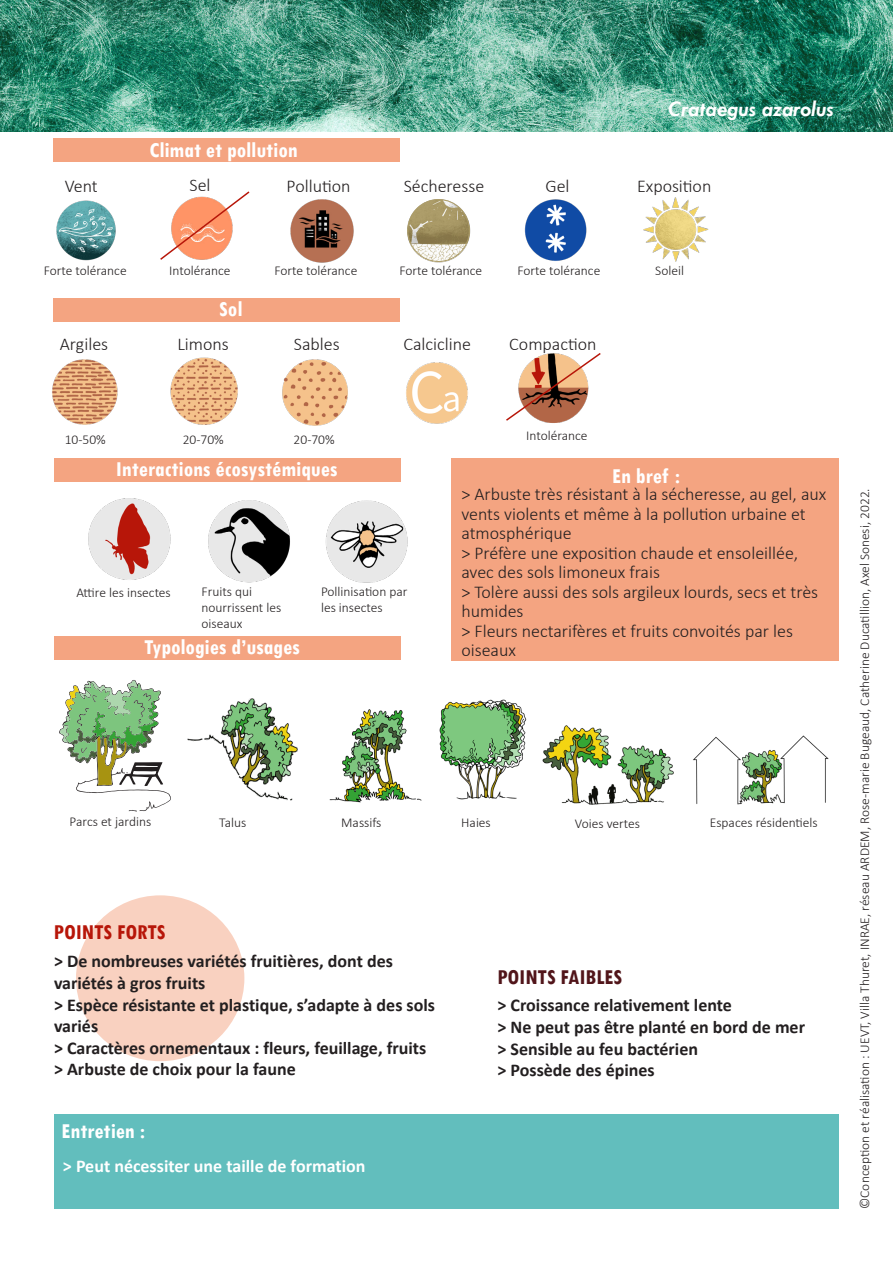
<style>
.page{position:relative;width:893px;height:1263px;background:#fff}
.page>*{position:absolute;margin:0;border:0;box-sizing:border-box;transform-origin:0 0}
.t1{font:700 condensed 22.5px "Tw Cen";color:#fff}
.t2{font:italic 700 22.5px "Tw Cen";color:#fff}
.t3{font:700 condensed 22.5px "Tw Cen";color:#51151a}
.t4{font:700 condensed 22.5px "Tw Cen";color:#b71609}
.t5{font:300 18px/19.5px "Calibri";color:#231f20}
.t6{font:700 18px/21.6px "Calibri";color:#231f20}
.t7{font:700 18px "Calibri";color:#fff}
.t8{font:300 13.5px/16.2px "Calibri";color:#231f20}
</style>
<div class="page">
<img style="left:0;top:0;width:893px;height:131px">
<div style="left:54px;top:1114px;width:785px;height:95px;background:#62bebd"></div>
<div style="left:76px;top:895px;width:168px;height:166px;background:#f9d1c0;border-radius:50%"></div>
<div style="left:451px;top:458px;width:388px;height:203px;background:#f4a481"></div>
<div style="left:54px;top:298px;width:346px;height:24px;background:#f4a481"></div>
<div style="left:54px;top:138px;width:346px;height:24px;background:#f4a481"></div>
<div style="left:55px;top:636px;width:346px;height:23px;background:#f4a481"></div>
<div style="left:54px;top:458px;width:346px;height:24px;background:#f4a481"></div>
<img style="left:407px;top:199px;width:64px;height:64px">
<div style="left:407px;top:199px;width:63px;height:63px;border:1px solid #ad9d68;border-radius:50%"></div>
<img style="left:56px;top:200px;width:60px;height:61px">
<img style="left:524px;top:199px;width:63px;height:62px">
<img style="left:643px;top:197px;width:66px;height:65px">
<img style="left:290px;top:199px;width:64px;height:64px">
<svg style="left:160px;top:191px;width:90px;height:69px"></svg>
<img style="left:170px;top:357px;width:68px;height:68px">
<img style="left:52px;top:359px;width:66px;height:66px">
<svg style="left:506px;top:353px;width:95px;height:69px"></svg>
<img style="left:88px;top:498px;width:83px;height:82px">
<img style="left:208px;top:500px;width:82px;height:83px">
<img style="left:325px;top:500px;width:83px;height:83px">
<svg style="left:59px;top:680px;width:112px;height:131px"></svg>
<img style="left:187px;top:698px;width:111px;height:103px">
<img style="left:439px;top:699px;width:87px;height:101px">
<img style="left:329px;top:709px;width:93px;height:94px">
<img style="left:542px;top:725px;width:132px;height:80px">
<img style="left:693px;top:735px;width:136px;height:70px">
<img style="left:406px;top:362px;width:62px;height:62px">
<img style="left:282px;top:359px;width:66px;height:67px">
<h1 class="t1" style="left:149px;top:136px;width:150px">Climat et pollution</h1>
<p class="t2" style="left:668px;top:95px;width:167px">Crataegus azarolus</p>
<p class="t5" style="left:65px;top:176px;width:35px">Vent</p>
<p class="t5" style="left:190px;top:175px;width:23px">Sel</p>
<p class="t5" style="left:287px;top:176px;width:65px">Pollution</p>
<p class="t5" style="left:404px;top:176px;width:82px">Sécheresse</p>
<p class="t5" style="left:545px;top:176px;width:26px">Gel</p>
<p class="t5" style="left:637px;top:176px;width:76px">Exposition</p>
<p class="t8" style="left:44px;top:262px;width:84px">Forte tolérance</p>
<p class="t8" style="left:169px;top:262px;width:63px">Intolérance</p>
<p class="t8" style="left:274px;top:262px;width:84px">Forte tolérance</p>
<p class="t8" style="left:399px;top:262px;width:84px">Forte tolérance</p>
<p class="t8" style="left:517px;top:262px;width:84px">Forte tolérance</p>
<p class="t8" style="left:655px;top:262px;width:30px">Soleil</p>
<h1 class="t1" style="left:219px;top:296px;width:25px">Sol</h1>
<p class="t5" style="left:60px;top:334px;width:50px">Argiles</p>
<p class="t5" style="left:177px;top:334px;width:53px">Limons</p>
<p class="t5" style="left:294px;top:334px;width:47px">Sables</p>
<p class="t5" style="left:403px;top:334px;width:69px">Calcicline</p>
<p class="t5" style="left:509px;top:334px;width:89px">Compaction</p>
<p class="t8" style="left:65px;top:431px;width:43px">10-50%</p>
<p class="t8" style="left:183px;top:431px;width:43px">20-70%</p>
<p class="t8" style="left:294px;top:431px;width:43px">20-70%</p>
<h1 class="t1" style="left:116px;top:455px;width:223px">Interactions écosystémiques</h1>
<p class="t8" style="left:76px;top:584px;width:96px">Attire les insectes</p>
<p class="t8" style="left:202px;top:583px;width:81px">Fruits qui nourrissent les oiseaux</p>
<p class="t8" style="left:321px;top:583px;width:88px">Pollinisation par les insectes</p>
<h1 class="t1" style="left:144px;top:633px;width:157px">Typologies d’usages</h1>
<p class="t8" style="left:526px;top:427px;width:63px">Intolérance</p>
<h1 class="t1" style="left:612px;top:463px;width:69px">En bref :</h1>
<p class="t5" style="left:461px;top:484px;width:366px">&gt; Arbuste très résistant à la sécheresse, au gel, aux vents violents et même à la pollution urbaine et atmosphérique</p>
<p class="t5" style="left:461px;top:543px;width:338px">&gt; Préfère une exposition chaude et ensoleillée, avec des sols limoneux frais</p>
<p class="t5" style="left:461px;top:582px;width:358px">&gt; Tolère aussi des sols argileux lourds, secs et très humides</p>
<p class="t5" style="left:461px;top:621px;width:333px">&gt; Fleurs nectarifères et fruits convoités par les oiseaux</p>
<p class="t8" style="left:70px;top:814px;width:83px">Parcs et jardins</p>
<p class="t8" style="left:219px;top:815px;width:29px">Talus</p>
<p class="t8" style="left:341px;top:815px;width:42px">Massifs</p>
<p class="t8" style="left:461px;top:815px;width:31px">Haies</p>
<p class="t8" style="left:575px;top:815px;width:67px">Voies vertes</p>
<p class="t8" style="left:710px;top:815px;width:109px">Espaces résidentiels</p>
<h1 class="t4" style="left:54px;top:918px;width:113px">POINTS FORTS</h1>
<p class="t6" style="left:54px;top:950px;width:340px">&gt; De nombreuses variétés fruitières, dont des variétés à gros fruits</p>
<p class="t6" style="left:54px;top:994px;width:383px">&gt; Espèce résistante et plastique, s’adapte à des sols variés</p>
<p class="t6" style="left:54px;top:1037px;width:374px">&gt; Caractères ornementaux : fleurs, feuillage, fruits</p>
<p class="t6" style="left:54px;top:1058px;width:243px">&gt; Arbuste de choix pour la faune</p>
<h1 class="t1" style="left:62px;top:1117px;width:85px">Entretien :</h1>
<p class="t7" style="left:63px;top:1153px;width:304px">&gt; Peut nécessiter une taille de formation</p>
<h1 class="t3" style="left:497px;top:963px;width:126px">POINTS FAIBLES</h1>
<p class="t6" style="left:497px;top:994px;width:236px">&gt; Croissance relativement lente</p>
<p class="t6" style="left:497px;top:1016px;width:309px">&gt; Ne peut pas être planté en bord de mer</p>
<p class="t6" style="left:497px;top:1037px;width:202px">&gt; Sensible au feu bactérien</p>
<p class="t6" style="left:497px;top:1059px;width:159px">&gt; Possède des épines</p>
<p class="t8" style="left:856px;top:1209px;width:722px;rotate:-90deg">©Conception et réalisation : UEVT, Villa Thuret, INRAE, réseau ARDEM, Rose-marie Bugeaud, Catherine Ducatillion, Axel Sonesi, 2022.</p>
</div>
